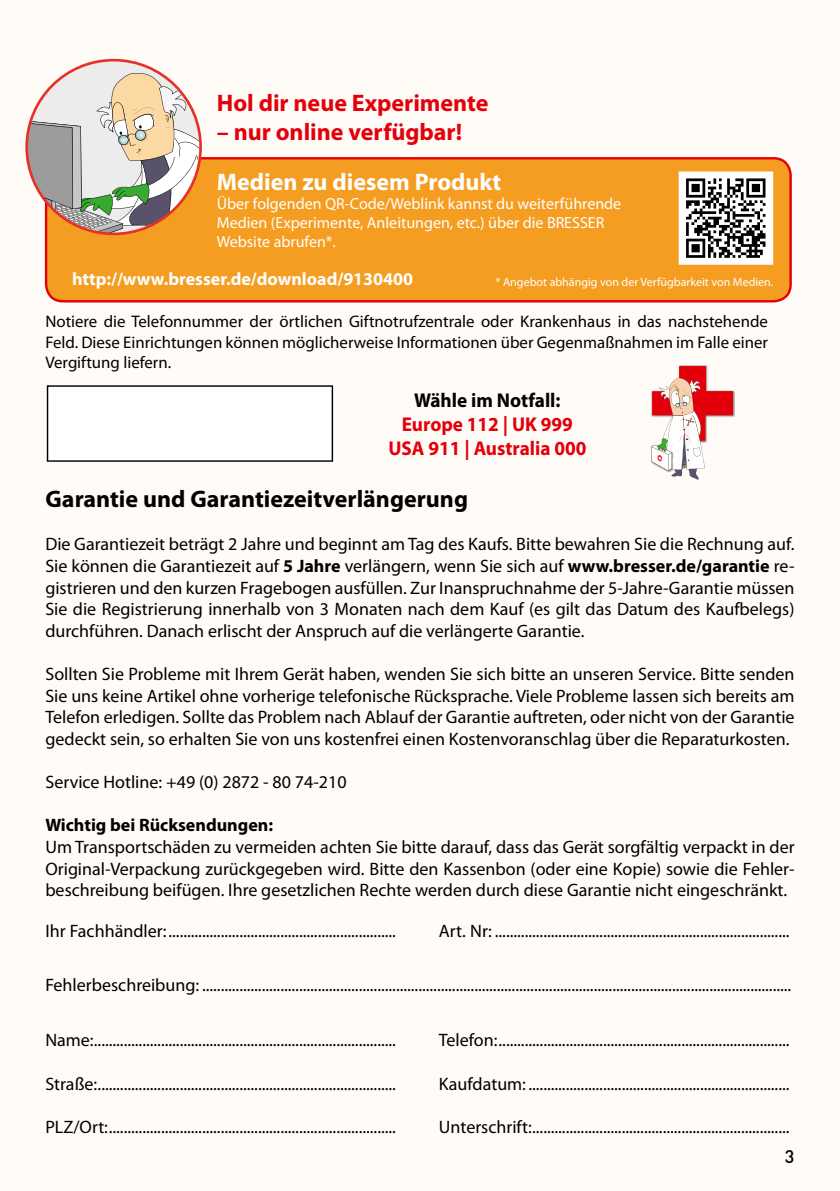
<style>
.page{position:relative;width:840px;height:1191px;background:#fff}
.page>*{position:absolute;margin:0;border:0;box-sizing:border-box;transform-origin:0 0}
.t1{font:700 24px "Myriad Pro";color:#e3000b}
.t2{font:700 24px "Myriad Pro";color:#000}
.t3{font:700 24px "Myriad Pro";color:#fff}
.t4{font:700 20px/24px "Myriad Pro";color:#e3000b;text-align:center;scale:.96 1}
.t5{font:700 20px "Myriad Pro";color:#000;scale:.96 1}
.t6{font:18px/21.6px "Myriad Pro";color:#000;text-align:justify}
.t7{font:700 18px "Myriad Pro";color:#fff}
.t8{font:700 18px "Myriad Pro";color:#000}
.t9{font:500 18px "DIN";color:#000}
.t10{font:16.8px/20.2px "Myriad Pro";color:#000;text-align:justify}
.t11{font:16px/19.2px "Myriad Pro";color:#fff}
.t12{font:12px "Myriad Pro";color:#fff}
.s1{font-weight:700}
</style>
<div class="page">
<svg style="left:47px;top:385px;width:286px;height:77px"></svg>
<img style="left:677px;top:365px;width:57px;height:53px">
<svg style="left:651px;top:366px;width:81px;height:113px"></svg>
<div style="left:45px;top:157px;width:746px;height:145px;background:#f59d21"></div>
<svg style="left:678px;top:171px;width:94px;height:94px"></svg>
<svg style="left:25px;top:59px;width:177px;height:176px"></svg>
<h1 class="t1" style="left:217px;top:89px;width:273px">Hol dir neue Experimente</h1>
<h1 class="t1" style="left:217px;top:118px;width:247px">– nur online verfügbar!</h1>
<h1 class="t3" style="left:217px;top:168px;width:286px">Medien zu diesem Produkt</h1>
<p class="t11" style="left:217px;top:193px;width:406px">Über folgenden QR-Code/Weblink kannst du weiterführende<br>Medien (Experimente, Anleitungen, etc.) über die BRESSER<br>Website abrufen*.</p>
<p class="t7" style="left:72px;top:268px;width:342px">http://www.bresser.de/download/9130400</p>
<p class="t12" style="left:495px;top:275px;width:279px">* Angebot abhängig von der Verfügbarkeit von Medien.</p>
<p class="t10" style="left:45px;top:311px;width:723px">Notiere die Telefonnummer der örtlichen Giftnotrufzentrale oder Krankenhaus in das nachstehende Feld. Diese Einrichtungen können möglicherweise Informationen über Gegenmaßnahmen im Falle einer Vergiftung liefern.</p>
<p class="t5" style="left:414px;top:389px;width:154px">Wähle im Notfall:</p>
<p class="t4" style="left:388px;top:412px;width:207px">Europe 112 | UK 999<br>USA 911 | Australia 000</p>
<h1 class="t2" style="left:45px;top:485px;width:424px">Garantie und Garantiezeitverlängerung</h1>
<p class="t6" style="left:45px;top:533px;width:750px">Die Garantiezeit beträgt 2 Jahre und beginnt am Tag des Kaufs. Bitte bewahren Sie die Rechnung auf.<br>Sie können die Garantiezeit auf <span class="s1">5 Jahre</span> verlängern, wenn Sie sich auf <span class="s1">www.bresser.de/garantie</span> re&shy;gistrieren und den kurzen Fragebogen ausfüllen. Zur Inanspruchnahme der 5-Jahre-Garantie müssen Sie die Registrierung innerhalb von 3 Monaten nach dem Kauf (es gilt das Datum des Kaufbelegs) durchführen. Danach erlischt der Anspruch auf die verlängerte Garantie.</p>
<p class="t6" style="left:45px;top:663px;width:750px">Sollten Sie Probleme mit Ihrem Gerät haben, wenden Sie sich bitte an unseren Service. Bitte senden Sie uns keine Artikel ohne vorherige telefonische Rücksprache. Viele Probleme lassen sich bereits am Telefon erledigen. Sollte das Problem nach Ablauf der Garantie auftreten, oder nicht von der Garantie gedeckt sein, so erhalten Sie von uns kostenfrei einen Kostenvoranschlag über die Reparaturkosten.</p>
<p class="t6" style="left:45px;top:771px;width:302px">Service Hotline: +49 (0) 2872 - 80 74-210</p>
<p class="t8" style="left:45px;top:815px;width:229px">Wichtig bei Rücksendungen:</p>
<p class="t6" style="left:45px;top:835px;width:750px">Um Transportschäden zu vermeiden achten Sie bitte darauf, dass das Gerät sorgfältig verpackt in der Original-Verpackung zurückgegeben wird. Bitte den Kassenbon (oder eine Kopie) sowie die Fehler&shy;beschreibung beifügen. Ihre gesetzlichen Rechte werden durch diese Garantie nicht eingeschränkt.</p>
<p class="t6" style="left:45px;top:920px;width:352px">Ihr Fachhändler: .............................................................</p>
<p class="t6" style="left:438px;top:920px;width:352px">Art. Nr: ...............................................................................</p>
<p class="t6" style="left:45px;top:973px;width:747px">Fehlerbeschreibung: ..............................................................................................................................................................</p>
<p class="t6" style="left:45px;top:1029px;width:352px">Name: .................................................................................</p>
<p class="t6" style="left:45px;top:1072px;width:352px">Straße: ................................................................................</p>
<p class="t6" style="left:45px;top:1115px;width:352px">PLZ/Ort: .............................................................................</p>
<p class="t6" style="left:438px;top:1029px;width:352px">Telefon: ..............................................................................</p>
<p class="t6" style="left:438px;top:1072px;width:352px">Kaufdatum: ......................................................................</p>
<p class="t6" style="left:438px;top:1115px;width:352px">Unterschrift: .....................................................................</p>
<p class="t9" style="left:784px;top:1144px;width:11px">3</p>
</div>
